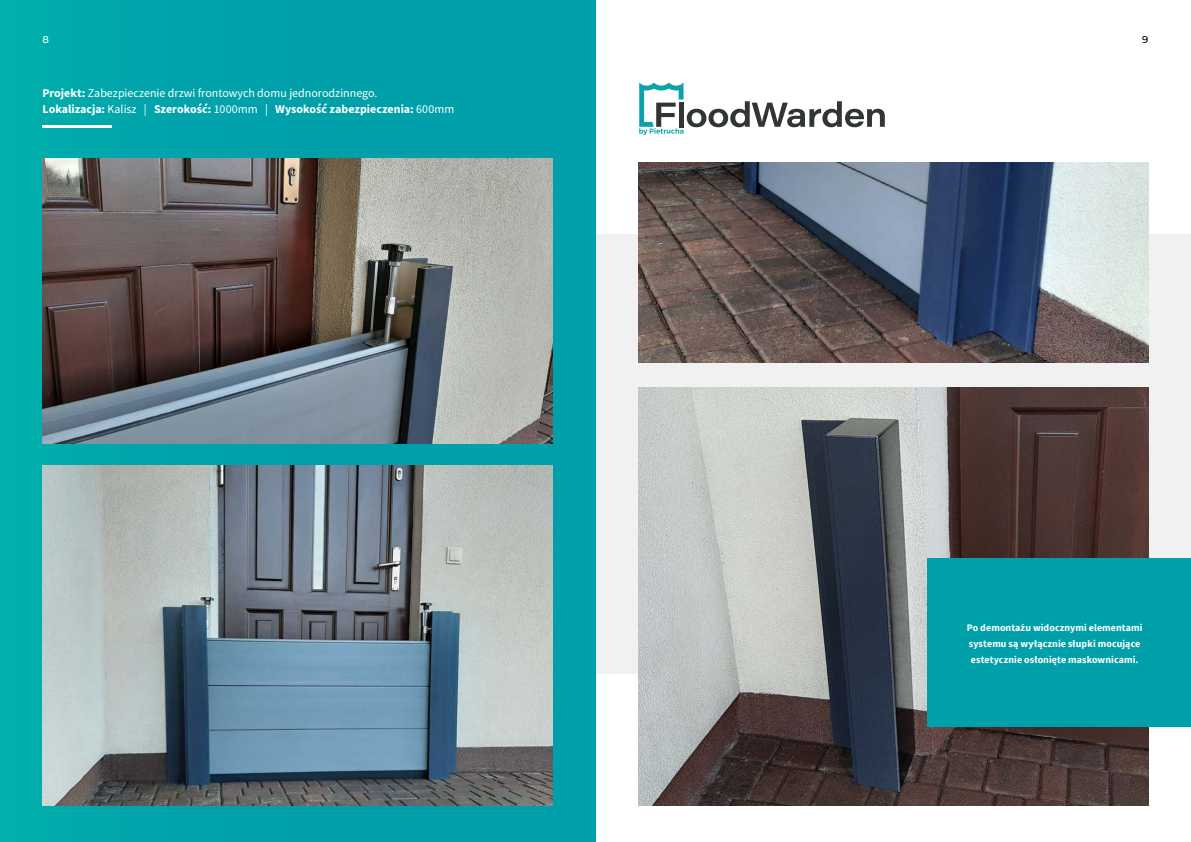
<style>
.page{position:relative;width:1191px;height:842px;background:#fff}
.page>*{position:absolute;margin:0;border:0;box-sizing:border-box;transform-origin:0 0}
.t1{font:12px/16px "Source Sans Variable";color:#fff}
.t2{font:700 10px/16px "Source Sans Pro";letter-spacing:.005em;color:#fff}
.t3{font:500 10px "Montserrat";color:#fff}
.t4{font:500 10px "Montserrat";color:#000}
</style>
<div class="page">
<div style="left:0;top:234px;width:1191px;height:439px;background:#f1f1f2"></div>
<div style="left:0;top:0;width:595px;height:842px;background:linear-gradient(to right,#02a9ab,#019cab)"></div>
<img style="left:43px;top:159px;width:510px;height:284px">
<img style="left:638px;top:162px;width:510px;height:200px">
<img style="left:638px;top:387px;width:510px;height:419px">
<img style="left:43px;top:466px;width:510px;height:340px">
<svg style="left:639px;top:82px;width:245px;height:53px"></svg>
<div style="left:927px;top:558px;width:264px;height:168px;background:#00a0ab"></div>
<hr style="left:43px;top:125px;width:69px;height:2px;background:#fff">
<p class="t3" style="left:43px;top:32px;width:8px">8</p>
<p class="t4" style="left:1142px;top:32px;width:8px">9</p>
<p class="t1" style="left:43px;top:85px;width:413px">Projekt: Zabezpieczenie drzwi frontowych domu jednorodzinnego.<br>Lokalizacja: Kalisz | Szerokość: 1000mm | Wysokość zabezpieczenia: 600mm</p>
<p class="t2" style="left:966px;top:620px;width:177px">Po demontażu widocznymi elementami systemu są wyłącznie słupki mocujące estetycznie osłonięte maskownicami.</p>
</div>
